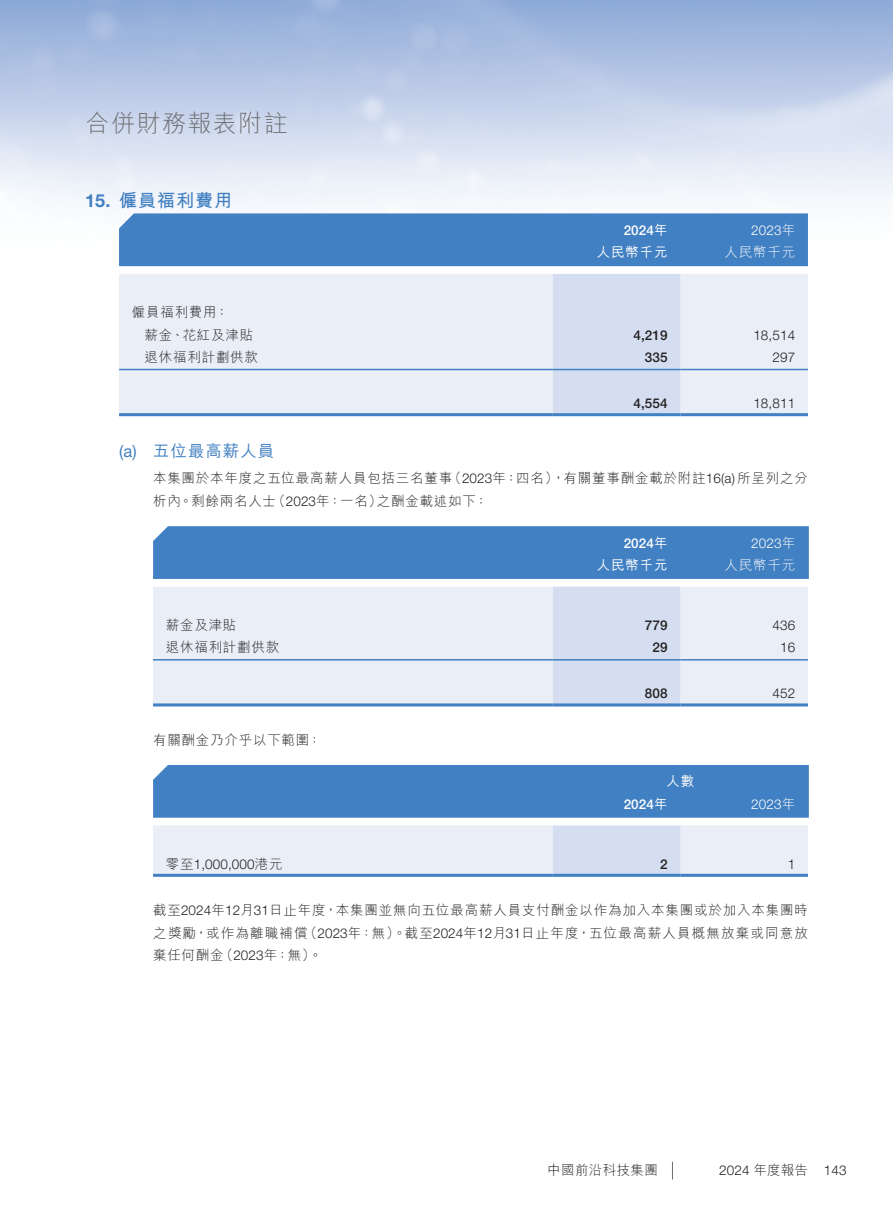
<style>
.page{position:relative;width:893px;height:1212px;background:#fff}
.page>*{position:absolute;margin:0;border:0;box-sizing:border-box;transform-origin:0 0}
.t1{font:300 24px "M Hei HK";letter-spacing:.06em;color:#6c6d70}
.t2{font:700 18px "M Hei HK";letter-spacing:.06em;color:#4180c2}
.t3{font:500 16.5px "M Hei HK";letter-spacing:.06em;color:#4180c2}
.t4{font:300 13.5px/22.5px "M Hei HK";letter-spacing:.06em;color:#231f20}
.t5{font:300 13.5px "Helvetica Neue LT Pro";letter-spacing:.01em;color:#231f20}
.t6{font:500 13.5px "Helvetica Neue LT Pro";letter-spacing:.01em;color:#231f20}
.t7{font:500 13.5px "Helvetica Neue LT Pro";letter-spacing:.01em;color:#fff}
.t8{font:300 13.5px "Helvetica Neue LT Pro";letter-spacing:.01em;color:#fff}
.t9{font:500 13.5px "M Hei HK";letter-spacing:.06em;color:#fff}
.t10{font:300 13.5px "M Hei HK";letter-spacing:.06em;color:#fff}
.t11{font:300 13.5px "M Hei HK";letter-spacing:.025em;color:#231f20}
.s1{font-family:"Helvetica Neue LT Pro"}
.s2{font-family:"M Hei HK"}
.s3{font-family:"Helvetica Neue LT Pro";font-weight:400}
</style>
<div class="page">
<svg style="left:672px;top:1161px;width:1px;height:18px"></svg>
<div style="left:119px;top:274px;width:689px;height:139px;background:#e9eef7"></div>
<div style="left:553px;top:274px;width:127px;height:139px;background:#d4def0"></div>
<div style="left:119px;top:213px;width:689px;height:53px;background:#4180c2"></div>
<hr style="left:119px;top:369px;width:434px;height:1px;background:#4180c2">
<hr style="left:553px;top:369px;width:127px;height:1px;background:#4180c2">
<hr style="left:680px;top:369px;width:128px;height:1px;background:#4180c2">
<hr style="left:119px;top:413px;width:434px;height:3px;background:#4180c2">
<hr style="left:553px;top:413px;width:127px;height:3px;background:#4180c2">
<hr style="left:680px;top:413px;width:128px;height:3px;background:#4180c2">
<div style="left:153px;top:587px;width:655px;height:116px;background:#e9eef7"></div>
<div style="left:553px;top:587px;width:127px;height:116px;background:#d4def0"></div>
<div style="left:153px;top:526px;width:656px;height:53px;background:#4180c2"></div>
<hr style="left:153px;top:659px;width:400px;height:1px;background:#4180c2">
<hr style="left:553px;top:659px;width:127px;height:1px;background:#4180c2">
<hr style="left:680px;top:659px;width:128px;height:1px;background:#4180c2">
<hr style="left:153px;top:703px;width:400px;height:3px;background:#4180c2">
<hr style="left:553px;top:703px;width:127px;height:3px;background:#4180c2">
<hr style="left:680px;top:703px;width:128px;height:3px;background:#4180c2">
<svg style="left:153px;top:825px;width:655px;height:49px;background:#e4eaf5"></svg>
<div style="left:153px;top:765px;width:656px;height:53px;background:#4180c2"></div>
<hr style="left:153px;top:874px;width:400px;height:3px;background:#4180c2">
<hr style="left:553px;top:874px;width:127px;height:3px;background:#4180c2">
<hr style="left:680px;top:874px;width:128px;height:3px;background:#4180c2">
<h1 class="t1" style="left:86px;top:111px;width:203px">合併財務報表附註</h1>
<h2 class="t2" style="left:85px;top:188px;width:149px"><span class="s1">15.</span> 僱員福利費用</h2>
<p class="t4" style="left:145px;top:301px;width:110px;text-indent:-13px">僱員福利費用：<br>薪金、花紅及津貼</p>
<p class="t7" style="left:624px;top:222px;width:45px">2024<span class="s2">年</span></p>
<p class="t8" style="left:751px;top:222px;width:45px">2023<span class="s2">年</span></p>
<p class="t9" style="left:597px;top:242px;width:72px">人民幣千元</p>
<p class="t10" style="left:724px;top:245px;width:72px">人民幣千元</p>
<p class="t6" style="left:633px;top:327px;width:36px">4,219</p>
<p class="t5" style="left:753px;top:327px;width:43px">18,514</p>
<p class="t4" style="left:145px;top:346px;width:115px">退休福利計劃供款</p>
<p class="t6" style="left:645px;top:349px;width:24px">335</p>
<p class="t5" style="left:772px;top:349px;width:24px">297</p>
<p class="t6" style="left:633px;top:395px;width:36px">4,554</p>
<p class="t5" style="left:753px;top:395px;width:43px">18,811</p>
<p class="t3" style="left:119px;top:439px;width:157px"><span class="s3">(a)</span> 五位最高薪人員</p>
<p class="t4" style="left:153px;top:467px;width:656px">本集團於本年度之五位最高薪人員包括三名董事（<span class="s1">2023</span>年：四名），有關董事酬金載於附註<span class="s1">16(a)</span>所呈列之分析內。剩餘兩名人士（<span class="s1">2023</span>年：一名）之酬金載述如下：</p>
<p class="t7" style="left:624px;top:535px;width:45px">2024<span class="s2">年</span></p>
<p class="t8" style="left:751px;top:534px;width:45px">2023<span class="s2">年</span></p>
<p class="t9" style="left:597px;top:555px;width:72px">人民幣千元</p>
<p class="t10" style="left:724px;top:558px;width:72px">人民幣千元</p>
<p class="t4" style="left:166px;top:613px;width:72px">薪金及津貼</p>
<p class="t6" style="left:645px;top:617px;width:24px">779</p>
<p class="t5" style="left:772px;top:617px;width:24px">436</p>
<p class="t4" style="left:166px;top:636px;width:115px">退休福利計劃供款</p>
<p class="t6" style="left:652px;top:639px;width:17px">29</p>
<p class="t5" style="left:780px;top:639px;width:17px">16</p>
<p class="t6" style="left:645px;top:685px;width:24px">808</p>
<p class="t5" style="left:772px;top:685px;width:24px">452</p>
<p class="t4" style="left:153px;top:728px;width:170px">有關酬金乃介乎以下範圍：</p>
<p class="t9" style="left:666px;top:771px;width:29px">人數</p>
<p class="t7" style="left:624px;top:796px;width:45px">2024<span class="s2">年</span></p>
<p class="t8" style="left:751px;top:796px;width:45px">2023<span class="s2">年</span></p>
<p class="t5" style="left:166px;top:856px;width:118px"><span class="s2">零至</span>1,000,000<span class="s2">港元</span></p>
<p class="t6" style="left:660px;top:856px;width:9px">2</p>
<p class="t5" style="left:788px;top:856px;width:9px">1</p>
<p class="t4" style="left:153px;top:898px;width:656px;text-align:justify">截至<span class="s1">2024</span>年<span class="s1">12</span>月<span class="s1">31</span>日止年度，本集團並無向五位最高薪人員支付酬金以作為加入本集團或於加入本集團時之獎勵，或作為離職補償（<span class="s1">2023</span>年：無）。截至<span class="s1">2024</span>年<span class="s1">12</span>月<span class="s1">31</span>日止年度，五位最高薪人員概無放棄或同意放棄任何酬金（<span class="s1">2023</span>年：無）。</p>
<p class="t11" style="left:547px;top:1163px;width:112px">中國前沿科技集團</p>
<p class="t5" style="left:719px;top:1162px;width:129px">2024 <span class="s2">年度報告</span> 143</p>
</div>
